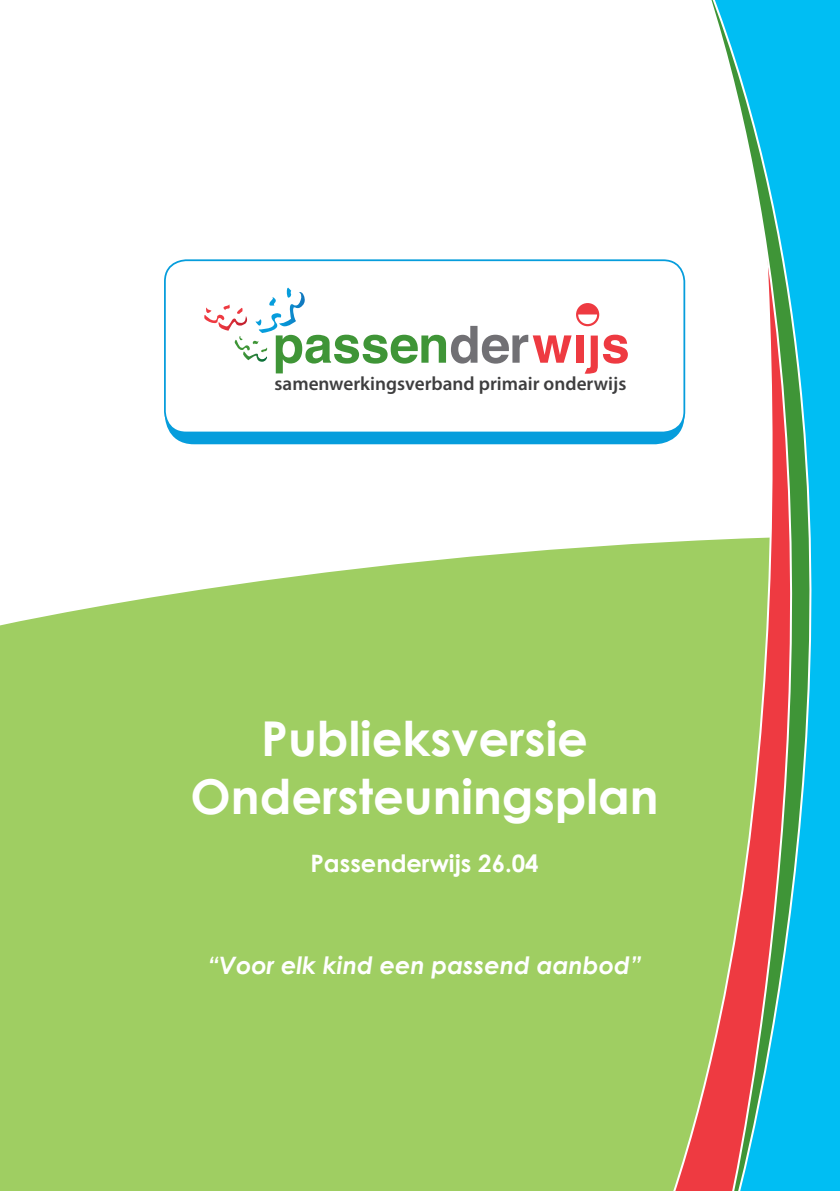
<style>
.page{position:relative;width:840px;height:1191px;background:#fff}
.page>*{position:absolute;margin:0;border:0;box-sizing:border-box;transform-origin:0 0}
.t1{font:700 48px "Century Gothic";color:#fff}
.t2{font:italic 700 24px "Century Gothic";color:#fff}
.t3{font:700 24px "Century Gothic";color:#fff}
.t4{font:600 19.2px "Myriad Pro";color:#3e3e3f}
</style>
<div class="page">
<div style="left:0;top:542px;width:660px;height:649px;background:#9fce62"></div>
<div style="left:165px;top:272px;width:519px;height:172px;background:#069ddc;border-radius:29px"></div>
<div style="left:165px;top:260px;width:519px;height:172px;background:#fff;border-radius:21px"></div>
<div style="left:164px;top:259px;width:520px;height:174px;border:2px solid #069ddc;border-radius:21px"></div>
<svg style="left:204px;top:287px;width:367px;height:86px"></svg>
<div style="left:576px;top:335px;width:7px;height:28px;background:#ee3a41"></div>
<svg style="left:584px;top:335px;width:43px;height:39px"></svg>
<div style="left:575px;top:303px;width:24px;height:23px;border:2px solid #ee3a41;border-radius:50%"></div>
<svg style="left:577px;top:304px;width:21px;height:10px"></svg>
<svg style="left:660px;top:259px;width:43px;height:932px;fill:#9fce62"></svg>
<svg style="left:703px;top:0;width:136px;height:1191px"></svg>
<p class="t4" style="left:274px;top:371px;width:353px">samenwerkingsverband primair onderwijs</p>
<p class="t1" style="left:261px;top:708px;width:328px">Publieksversie</p>
<p class="t1" style="left:190px;top:766px;width:469px">Ondersteuningsplan</p>
<p class="t3" style="left:310px;top:847px;width:230px">Passenderwijs 26.04</p>
<p class="t2" style="left:207px;top:949px;width:435px">“Voor elk kind een passend aanbod”</p>
</div>
